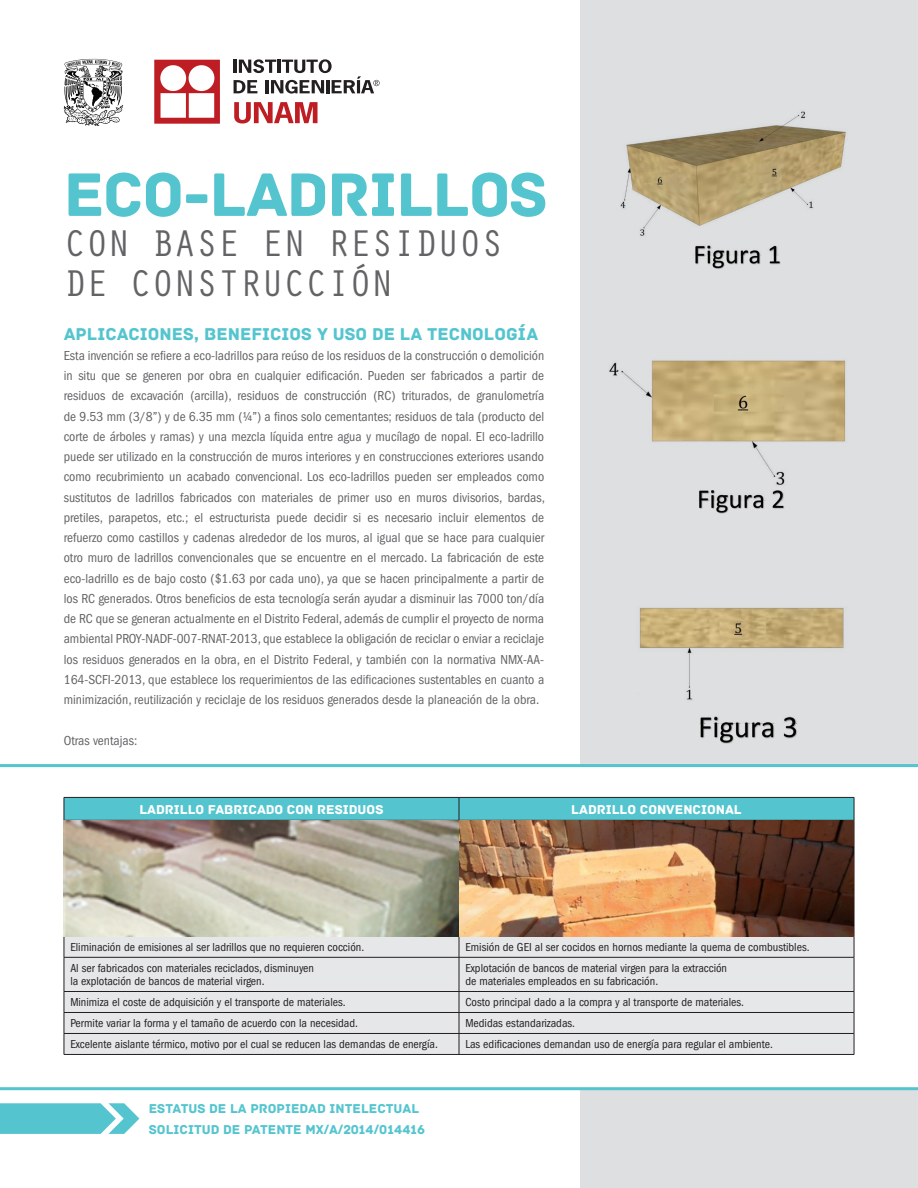
<style>
.page{position:relative;width:918px;height:1188px;background:#fff}
.page>*{position:absolute;margin:0;border:0;box-sizing:border-box;transform-origin:0 0}
.Subtitulo1{font:64.5px "Archive";letter-spacing:-.02em;color:#54c5cf}
.Subtitulo1-2{font:38.55px/39.8px "Orator Std";letter-spacing:-.03em;color:#636366}
.Texto{font:18px "Archive";color:#54c5cf}
.t1{font:condensed 13.5px/20.2px "ITC Franklin Gothic Std";color:#636366;text-align:justify}
.Texto-2{font:13.5px "Archive";color:#54c5cf}
.t2{font:13.5px "Archive";color:#fff}
.t3{font:condensed 12px/13.2px "ITC Franklin Gothic Std";color:#231f20}
</style>
<div class="page">
<div style="left:580px;top:0;width:338px;height:1188px;background:#dedfe1"></div>
<svg style="left:64px;top:59px;width:59px;height:67px"></svg>
<svg style="left:234px;top:102px;width:84px;height:22px"></svg>
<svg style="left:154px;top:60px;width:66px;height:64px"></svg>
<svg style="left:234px;top:59px;width:146px;height:35px"></svg>
<svg style="left:0;top:1103px;width:139px;height:31px;background:#68cbd4"></svg>
<img style="left:609px;top:111px;width:237px;height:403px">
<img style="left:639px;top:607px;width:205px;height:137px">
<svg style="left:0;top:764px;width:918px;height:326px"></svg>
<div style="left:65px;top:937px;width:789px;height:117px;background:#e6e7e9"></div>
<hr style="left:854px;top:820px;width:1px;height:116px;background:#231f20">
<hr style="left:64px;top:936px;width:395px;height:1px;background:#231f20">
<svg style="left:64px;top:937px;width:1px;height:20px"></svg>
<hr style="left:459px;top:936px;width:395px;height:1px;background:#231f20">
<svg style="left:459px;top:937px;width:1px;height:20px"></svg>
<svg style="left:854px;top:937px;width:1px;height:20px"></svg>
<hr style="left:64px;top:957px;width:395px;height:1px;background:#231f20">
<hr style="left:64px;top:957px;width:1px;height:34px;background:#231f20">
<hr style="left:459px;top:957px;width:395px;height:1px;background:#231f20">
<hr style="left:459px;top:957px;width:1px;height:34px;background:#231f20">
<hr style="left:854px;top:957px;width:1px;height:34px;background:#231f20">
<hr style="left:64px;top:991px;width:395px;height:1px;background:#231f20">
<hr style="left:459px;top:991px;width:395px;height:1px;background:#231f20">
<hr style="left:64px;top:1012px;width:395px;height:1px;background:#231f20">
<hr style="left:459px;top:1012px;width:395px;height:1px;background:#231f20">
<hr style="left:64px;top:1033px;width:395px;height:1px;background:#231f20">
<svg style="left:64px;top:992px;width:1px;height:62px"></svg>
<hr style="left:459px;top:1033px;width:395px;height:1px;background:#231f20">
<svg style="left:459px;top:992px;width:1px;height:62px"></svg>
<svg style="left:854px;top:992px;width:1px;height:62px"></svg>
<svg style="left:64px;top:797px;width:791px;height:23px;background:#51bcc5"></svg>
<hr style="left:64px;top:1054px;width:395px;height:1px;background:#231f20">
<hr style="left:459px;top:1054px;width:395px;height:1px;background:#231f20">
<img style="left:64px;top:820px;width:790px;height:116px">
<p class="Subtitulo1" style="left:64px;top:156px;width:486px">ECO-LADRILLOS</p>
<p class="Subtitulo1-2" style="left:64px;top:221px;width:442px">CON BASE EN RESIDUOS<br>DE CONSTRUCCIÓN</p>
<p class="Texto" style="left:64px;top:323px;width:476px">APLICACIONES, BENEFICIOS Y USO DE LA TECNOLOGÍA</p>
<p class="t1" style="left:64px;top:345px;width:483px">Esta invención se refiere a eco-ladrillos para reúso de los residuos de la construcción o demolición in situ que se generen por obra en cualquier edificación. Pueden ser fabricados a partir de residuos de excavación (arcilla), residuos de construcción (RC) triturados, de granulometría de 9.53 mm (3/8”) y de 6.35 mm (¼”) a finos solo cementantes; residuos de tala (producto del corte de árboles y ramas) y una mezcla líquida entre agua y mucílago de nopal. El eco-ladrillo puede ser utilizado en la construcción de muros interiores y en construcciones exteriores usando como recubrimiento un acabado convencional. Los eco-ladrillos pueden ser empleados como sustitutos de ladrillos fabricados con materiales de primer uso en muros divisorios, bardas, pretiles, parapetos, etc.; el estructurista puede decidir si es necesario incluir elementos de refuerzo como castillos y cadenas alrededor de los muros, al igual que se hace para cualquier otro muro de ladrillos convencionales que se encuentre en el mercado. La fabricación de este eco-ladrillo es de bajo costo ($1.63 por cada uno), ya que se hacen principalmente a partir de los RC generados. Otros beneficios de esta tecnología serán ayudar a disminuir las 7000 ton/día de RC que se generan actualmente en el Distrito Federal, además de cumplir el proyecto de norma ambiental PROY-NADF-007-RNAT-2013, que establece la obligación de reciclar o enviar a reciclaje los residuos generados en la obra, en el Distrito Federal, y también con la normativa NMX-AA-164-SCFI-2013, que establece los requerimientos de las edificaciones sustentables en cuanto a minimización, reutilización y reciclaje de los residuos generados desde la planeación de la obra.</p>
<p class="t1" style="left:64px;top:730px;width:75px">Otras ventajas:</p>
<p class="t2" style="left:139px;top:801px;width:246px">LADRILLO FABRICADO CON RESIDUOS</p>
<p class="t2" style="left:571px;top:801px;width:172px">LADRILLO CONVENCIONAL</p>
<p class="t3" style="left:70px;top:940px;width:295px">Eliminación de emisiones al ser ladrillos que no requieren cocción.</p>
<p class="t3" style="left:465px;top:940px;width:346px">Emisión de GEI al ser cocidos en hornos mediante la quema de combustibles.</p>
<p class="t3" style="left:70px;top:961px;width:245px">Al ser fabricados con materiales reciclados, disminuyen la explotación de bancos de material virgen.</p>
<p class="t3" style="left:465px;top:961px;width:263px">Explotación de bancos de material virgen para la extracción de materiales empleados en su fabricación.</p>
<p class="t3" style="left:70px;top:996px;width:277px">Minimiza el coste de adquisición y el transporte de materiales.</p>
<p class="t3" style="left:465px;top:996px;width:280px">Costo principal dado a la compra y al transporte de materiales.</p>
<p class="t3" style="left:70px;top:1017px;width:289px">Permite variar la forma y el tamaño de acuerdo con la necesidad.</p>
<p class="t3" style="left:465px;top:1017px;width:111px">Medidas estandarizadas.</p>
<p class="t3" style="left:70px;top:1038px;width:369px">Excelente aislante térmico, motivo por el cual se reducen las demandas de energía.</p>
<p class="t3" style="left:465px;top:1038px;width:309px">Las edificaciones demandan uso de energía para regular el ambiente.</p>
<p class="Texto-2" style="left:149px;top:1101px;width:272px">ESTATUS DE LA PROPIEDAD INTELECTUAL</p>
<p class="Texto-2" style="left:149px;top:1121px;width:278px">SOLICITUD DE PATENTE MX/A/2014/014416</p>
</div>
